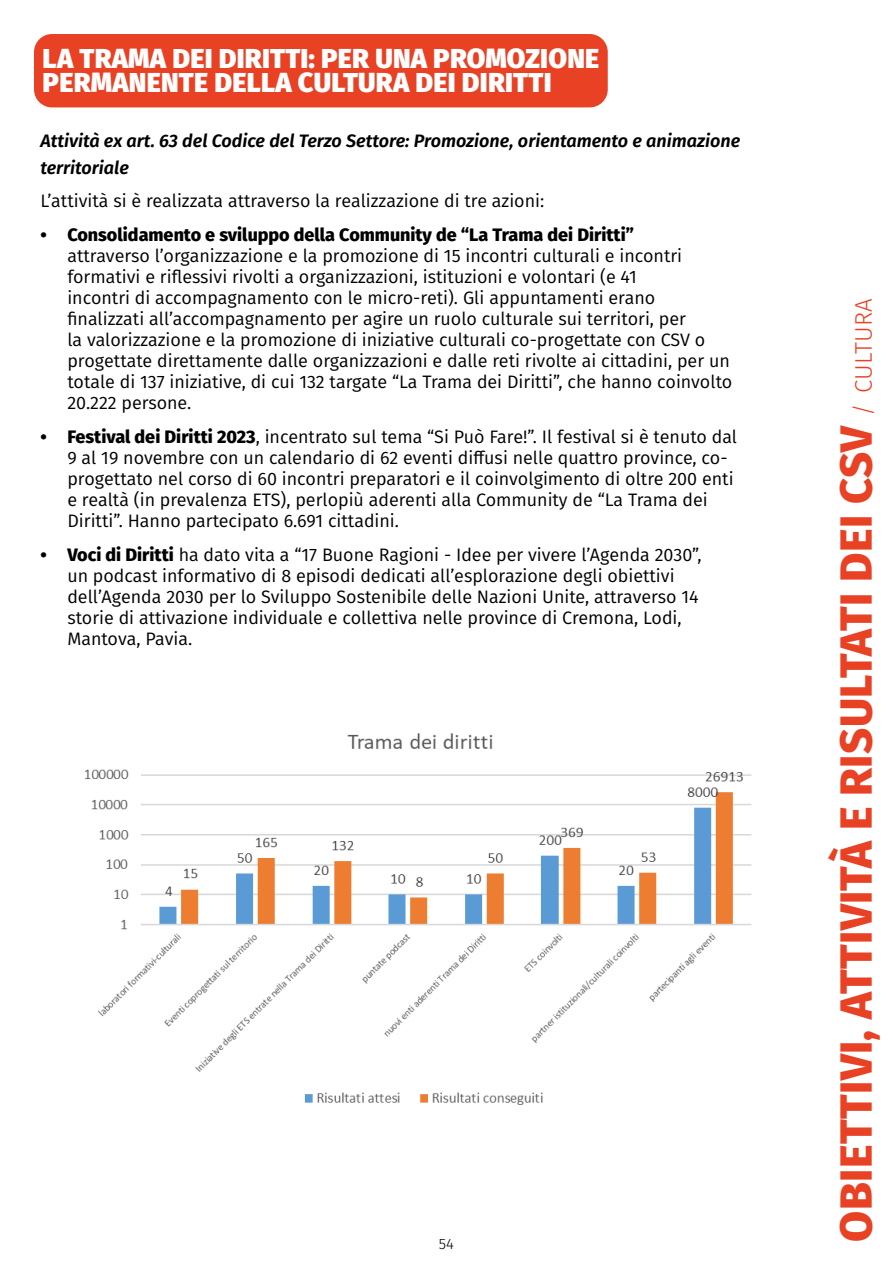
<style>
.page{position:relative;width:893px;height:1263px;background:#fff}
.page>*{position:absolute;margin:0;border:0;box-sizing:border-box;transform-origin:0 0}
.t1{font:800 45px "Fira Sans";letter-spacing:.01em;color:#e84124}
.t2{font:900 27px/24px "Fira Sans";letter-spacing:.01em;color:#fff}
.t3{font:18px/21px "Fira Sans";color:#000}
.t4{font:italic 600 18px/27px "Fira Sans";color:#000}
.t5{font:800 18px "Fira Sans";color:#000}
.t6{font:300 15px "Fira Sans";color:#000}
.s1{font-weight:800}
.s2{font-weight:300;font-size:24px}
</style>
<div class="page">
<div style="left:34px;top:34px;width:574px;height:73px;background:#e84124;border-radius:18px"></div>
<img style="left:84px;top:733px;width:668px;height:372px">
<h2 class="t2" style="left:43px;top:44px;width:558px">LA TRAMA DEI DIRITTI: PER UNA PROMOZIONE<br>PERMANENTE DELLA CULTURA DEI DIRITTI</h2>
<p class="t4" style="left:40px;top:126px;width:701px">Attività ex art. 63 del Codice del Terzo Settore: Promozione, orientamento e animazione territoriale</p>
<p class="t3" style="left:40px;top:190px;width:505px">L’attività si è realizzata attraverso la realizzazione di tre azioni:</p>
<p class="t5" style="left:40px;top:219px;width:595px">• Consolidamento e sviluppo della Community de “La Trama dei Diritti”</p>
<p class="t3" style="left:67px;top:245px;width:666px">attraverso l’organizzazione e la promozione di 15 incontri culturali e incontri formativi e riflessivi rivolti a organizzazioni, istituzioni e volontari (e 41<br>incontri di accompagnamento con le micro-reti). Gli appuntamenti erano finalizzati all’accompagnamento per agire un ruolo culturale sui territori, per<br>la valorizzazione e la promozione di iniziative culturali co-progettate con CSV o progettate direttamente dalle organizzazioni e dalle reti rivolte ai cittadini, per un totale di 137 iniziative, di cui 132 targate “La Trama dei Diritti”, che hanno coinvolto 20.222 persone.</p>
<p class="t3" style="left:67px;top:426px;width:671px;text-indent:-27px"><span class="s1">• Festival dei Diritti 2023</span>, incentrato sul tema “Si Può Fare!”. Il festival si è tenuto dal 9 al 19 novembre con un calendario di 62 eventi diffusi nelle quattro province, co&shy;progettato nel corso di 60 incontri preparatori e il coinvolgimento di oltre 200 enti e realtà (in prevalenza ETS), perlopiù aderenti alla Community de “La Trama dei Diritti”. Hanno partecipato 6.691 cittadini.</p>
<p class="t3" style="left:67px;top:543px;width:636px;text-indent:-27px"><span class="s1">• Voci di Diritti</span> ha dato vita a “17 Buone Ragioni - Idee per vivere l’Agenda 2030”, un podcast informativo di 8 episodi dedicati all’esplorazione degli obiettivi dell’Agenda 2030 per lo Sviluppo Sostenibile delle Nazioni Unite, attraverso 14 storie di attivazione individuale e collettiva nelle province di Cremona, Lodi, Mantova, Pavia.</p>
<p class="t6" style="left:439px;top:1233px;width:17px">54</p>
<h1 class="t1" style="left:817px;top:1241px;width:945px;rotate:-90deg">OBIETTIVI, ATTIVITÀ E RISULTATI DEI CSV <span class="s2">/ CULTURA</span></h1>
</div>
